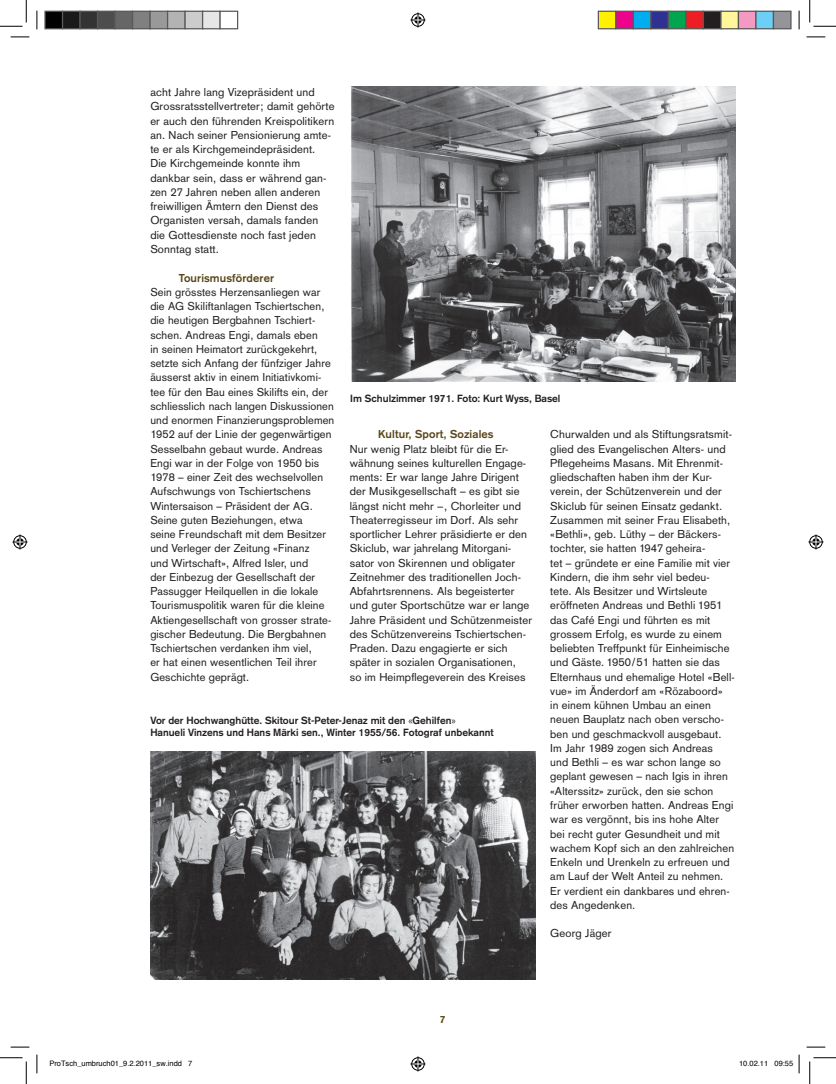
<style>
.page{position:relative;width:836px;height:1084px;background:#fff}
.page>*{position:absolute;margin:0;border:0;box-sizing:border-box;transform-origin:0 0}
.t1{font:11.25px/14.2px "Akzidenz Grotesk";letter-spacing:.01em;color:#231f20}
.t2{font:700 11.25px "Akzidenz Grotesk";letter-spacing:.01em;color:#5a471a}
.t3{font:700 10.25px/12.2px "Akzidenz Grotesk";color:#231f20}
.t4{font:700 10.25px "Akzidenz Grotesk";color:#5a471a}
.t5{font:7.5px "Helvetica";color:#000}
.s1{font-family:"Myriad Pro";font-weight:400}
</style>
<div class="page">
<img style="left:351px;top:86px;width:384px;height:295px">
<img style="left:150px;top:752px;width:385px;height:228px">
<svg style="left:11px;top:36px;width:18px;height:2px"></svg>
<svg style="left:806px;top:36px;width:19px;height:2px"></svg>
<svg style="left:11px;top:1046px;width:18px;height:2px"></svg>
<svg style="left:806px;top:1046px;width:19px;height:2px"></svg>
<svg style="left:36px;top:11px;width:2px;height:18px"></svg>
<svg style="left:36px;top:1054px;width:2px;height:19px"></svg>
<svg style="left:798px;top:11px;width:1px;height:18px"></svg>
<svg style="left:0;top:0;width:27px;height:27px"></svg>
<svg style="left:0;top:1057px;width:27px;height:27px"></svg>
<svg style="left:809px;top:0;width:27px;height:27px"></svg>
<svg style="left:809px;top:1057px;width:27px;height:27px"></svg>
<svg style="left:410px;top:13px;width:15px;height:15px"></svg>
<svg style="left:410px;top:1056px;width:15px;height:15px"></svg>
<svg style="left:13px;top:534px;width:15px;height:15px"></svg>
<svg style="left:808px;top:534px;width:15px;height:15px"></svg>
<div style="left:45px;top:11px;width:18px;height:18px;background:#000"></div>
<div style="left:44px;top:11px;width:19px;height:18px;border:1px solid #595959"></div>
<div style="left:63px;top:11px;width:17px;height:18px;background:#1a1a1a"></div>
<div style="left:62px;top:11px;width:19px;height:18px;border:1px solid #595959"></div>
<div style="left:80px;top:11px;width:18px;height:18px;background:#333"></div>
<div style="left:79px;top:11px;width:19px;height:18px;border:1px solid #595959"></div>
<div style="left:98px;top:11px;width:17px;height:18px;background:#4d4d4d"></div>
<div style="left:97px;top:11px;width:19px;height:18px;border:1px solid #595959"></div>
<div style="left:115px;top:11px;width:18px;height:18px;background:#666"></div>
<div style="left:114px;top:11px;width:19px;height:18px;border:1px solid #595959"></div>
<div style="left:133px;top:11px;width:17px;height:18px;background:#808080"></div>
<div style="left:132px;top:11px;width:19px;height:18px;border:1px solid #595959"></div>
<div style="left:150px;top:11px;width:18px;height:18px;background:#999"></div>
<div style="left:149px;top:11px;width:19px;height:18px;border:1px solid #595959"></div>
<div style="left:168px;top:11px;width:17px;height:18px;background:#b3b3b3"></div>
<div style="left:167px;top:11px;width:19px;height:18px;border:1px solid #595959"></div>
<div style="left:185px;top:11px;width:18px;height:18px;background:#ccc"></div>
<div style="left:184px;top:11px;width:19px;height:18px;border:1px solid #595959"></div>
<div style="left:203px;top:11px;width:17px;height:18px;background:#e6e6e6"></div>
<div style="left:202px;top:11px;width:19px;height:18px;border:1px solid #595959"></div>
<div style="left:219px;top:11px;width:19px;height:18px;border:1px solid #595959"></div>
<div style="left:598px;top:11px;width:18px;height:18px;background:#fff101"></div>
<div style="left:597px;top:11px;width:19px;height:18px;border:1px solid #595959"></div>
<div style="left:616px;top:11px;width:17px;height:18px;background:#ed028c"></div>
<div style="left:615px;top:11px;width:19px;height:18px;border:1px solid #595959"></div>
<div style="left:633px;top:11px;width:18px;height:18px;background:#00aeef"></div>
<div style="left:632px;top:11px;width:19px;height:18px;border:1px solid #595959"></div>
<div style="left:651px;top:11px;width:17px;height:18px;background:#2e3092"></div>
<div style="left:650px;top:11px;width:19px;height:18px;border:1px solid #595959"></div>
<div style="left:668px;top:11px;width:18px;height:18px;background:#00a54f"></div>
<div style="left:667px;top:11px;width:19px;height:18px;border:1px solid #595959"></div>
<div style="left:686px;top:11px;width:17px;height:18px;background:#ee1d23"></div>
<div style="left:685px;top:11px;width:19px;height:18px;border:1px solid #595959"></div>
<div style="left:703px;top:11px;width:18px;height:18px;background:#231f20"></div>
<div style="left:702px;top:11px;width:19px;height:18px;border:1px solid #595959"></div>
<div style="left:721px;top:11px;width:17px;height:18px;background:#fff79a"></div>
<div style="left:720px;top:11px;width:19px;height:18px;border:1px solid #595959"></div>
<div style="left:738px;top:11px;width:18px;height:18px;background:#f499c2"></div>
<div style="left:737px;top:11px;width:19px;height:18px;border:1px solid #595959"></div>
<div style="left:756px;top:11px;width:17px;height:18px;background:#6bcff6"></div>
<div style="left:755px;top:11px;width:19px;height:18px;border:1px solid #595959"></div>
<div style="left:773px;top:11px;width:18px;height:18px;background:#939598"></div>
<div style="left:772px;top:11px;width:19px;height:18px;border:1px solid #595959"></div>
<svg style="left:798px;top:1054px;width:1px;height:19px"></svg>
<p class="t1" style="left:150px;top:85px;width:186px">acht Jahre lang Vizepräsident und Grossratsstellvertreter; damit gehörte er auch den führenden Kreispolitikern an. Nach seiner Pensionierung amte&shy;te er als Kirchgemeindepräsident.<br>Die Kirchgemeinde konnte ihm dankbar sein, dass er während gan&shy;zen 27 Jahren neben allen anderen freiwilligen Ämtern den Dienst des Organisten versah, damals fanden die Gottesdienste noch fast jeden Sonntag statt.</p>
<p class="t2" style="left:179px;top:271px;width:97px">Tourismusförderer</p>
<p class="t1" style="left:150px;top:285px;width:185px">Sein grösstes Herzensanliegen war die AG Skiliftanlagen Tschiertschen, die heutigen Bergbahnen Tschiert&shy;schen. Andreas Engi, damals eben<br>in seinen Heimatort zurückgekehrt, setzte sich Anfang der fünfziger Jahre äusserst aktiv in einem Initiativkomi&shy;tee für den Bau eines Skilifts ein, der schliesslich nach langen Diskussionen und enormen Finanzierungsproblemen 1952 auf der Linie der gegenwärtigen Sesselbahn gebaut wurde. Andreas Engi war in der Folge von 1950 bis 1978 – einer Zeit des wechselvollen Aufschwungs von Tschiertschens Wintersaison – Präsident der AG.<br>Seine guten Beziehungen, etwa<br>seine Freundschaft mit dem Besitzer und Verleger der Zeitung «Finanz<br>und Wirtschaft», Alfred Isler, und<br>der Einbezug der Gesellschaft der Passugger Heilquellen in die lokale Tourismuspolitik waren für die kleine Aktiengesellschaft von grosser strate&shy;gischer Bedeutung. Die Bergbahnen Tschiertschen verdanken ihm viel,<br>er hat einen wesentlichen Teil ihrer Geschichte geprägt.</p>
<p class="t3" style="left:350px;top:392px;width:212px">Im Schulzimmer 1971. Foto: Kurt Wyss, Basel</p>
<p class="t2" style="left:378px;top:428px;width:117px">Kultur, Sport, Soziales</p>
<p class="t1" style="left:350px;top:441px;width:184px">Nur wenig Platz bleibt für die Er&shy;wähnung seines kulturellen Engage&shy;ments: Er war lange Jahre Dirigent der Musikgesellschaft – es gibt sie längst nicht mehr –, Chorleiter und Theaterregisseur im Dorf. Als sehr sportlicher Lehrer präsidierte er den Skiclub, war jahrelang Mitorgani&shy;sator von Skirennen und obligater Zeitnehmer des traditionellen Joch-Abfahrtsrennens. Als begeisterter und guter Sportschütze war er lange Jahre Präsident und Schützenmeister des Schützenvereins Tschiertschen-Praden. Dazu engagierte er sich später in sozialen Organisationen,<br>so im Heimpflegeverein des Kreises</p>
<p class="t1" style="left:550px;top:427px;width:186px">Churwalden und als Stiftungsratsmit&shy;glied des Evangelischen Alters- und Pflegeheims Masans. Mit Ehrenmit&shy;gliedschaften haben ihm der Kur&shy;verein, der Schützenverein und der Skiclub für seinen Einsatz gedankt.<br>Zusammen mit seiner Frau Elisabeth, «Bethli», geb. Lüthy – der Bäckers&shy;tochter, sie hatten 1947 geheira-<br>tet – gründete er eine Familie mit vier Kindern, die ihm sehr viel bedeu-<br>tete. Als Besitzer und Wirtsleute eröffneten Andreas und Bethli 1951 das Café Engi und führten es mit grossem Erfolg, es wurde zu einem beliebten Treffpunkt für Einheimische und Gäste. 1950/51 hatten sie das Elternhaus und ehemalige Hotel «Bell&shy;vue» im Änderdorf am «Rözaboord»<br>in einem kühnen Umbau an einen neuen Bauplatz nach oben verscho&shy;ben und geschmackvoll ausgebaut.<br>Im Jahr 1989 zogen sich Andreas<br>und Bethli – es war schon lange so geplant gewesen – nach Igis in ihren «Alterssitz» zurück, den sie schon früher erworben hatten. Andreas Engi war es vergönnt, bis ins hohe Alter bei recht guter Gesundheit und mit wachem Kopf sich an den zahlreichen Enkeln und Urenkeln zu erfreuen und am Lauf der Welt Anteil zu nehmen.<br>Er verdient ein dankbares und ehren&shy;des Angedenken.</p>
<p class="t1" style="left:550px;top:926px;width:63px">Georg Jäger</p>
<p class="t3" style="left:150px;top:714px;width:345px">Vor der Hochwanghütte. Skitour St-Peter-Jenaz mit den <span class="s1">«</span>Gehilfen<span class="s1">»<br></span>Hanueli Vinzens und Hans Märki sen., Winter 1955/56. Fotograf unbekannt</p>
<p class="t4" style="left:440px;top:1013px;width:7px">7</p>
<p class="t5" style="left:49px;top:1057px;width:144px">ProTsch_umbruch01_9.2.2011_sw.indd 7</p>
<p class="t5" style="left:739px;top:1057px;width:56px">10.02.11 09:55</p>
</div>
